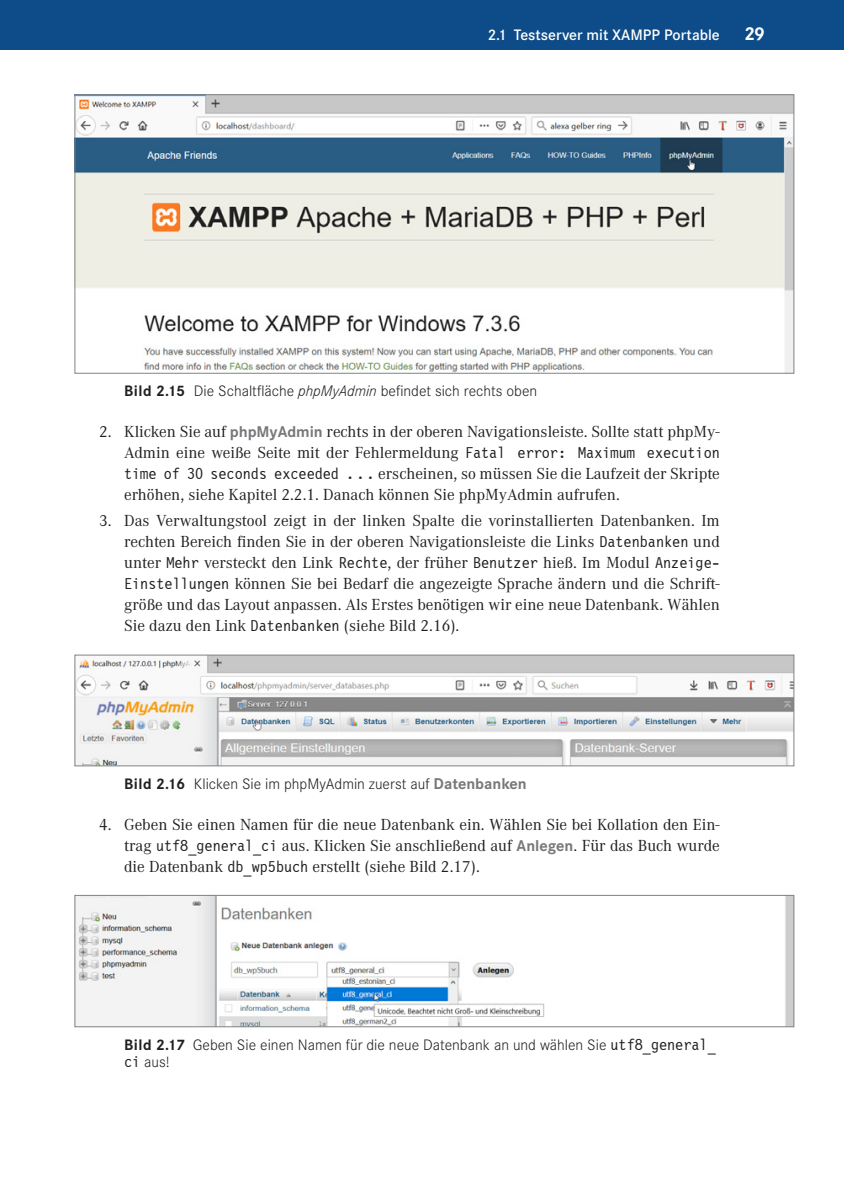
<style>
.page{position:relative;width:844px;height:1191px;background:#fff}
.page>*{position:absolute;margin:0;border:0;box-sizing:border-box;transform-origin:0 0}
.t1{font:700 19.25px "Corporate S Pro";color:#fff}
.t2{font:16.62px/21px "Corporate A Pro";color:#231f20;text-align:justify}
.t3{font:300 15.75px/17.5px "Corporate S Pro";color:#231f20}
.t4{font:600 15.75px "Corporate S Pro";color:#fff}
.s1{font-weight:700}
.s2{font-style:italic}
.s3{font-family:"Corporate S Pro";font-weight:700;font-size:16.1px;color:#76787b}
.s4{font-family:"Letter Gothic 12 Pitch BT";font-size:16.1px}
.s5{font-weight:700;font-size:16.1px;color:#76787b}
.s6{font-family:"Letter Gothic 12 Pitch BT";font-weight:400;font-size:16.1px}
</style>
<div class="page">
<div style="left:0;top:0;width:843px;height:50px;background:#0d4c88"></div>
<img style="left:76px;top:96px;width:716px;height:276px">
<img style="left:76px;top:656px;width:716px;height:108px">
<div style="left:74px;top:654px;width:720px;height:112px;border:1px solid #808285"></div>
<img style="left:76px;top:897px;width:716px;height:128px">
<div style="left:74px;top:895px;width:720px;height:132px;border:1px solid #808285"></div>
<p class="t4" style="left:488px;top:23px;width:233px">2.1 Testserver mit XAMPP Portable</p>
<p class="t1" style="left:744px;top:18px;width:22px">29</p>
<p class="t3" style="left:124px;top:381px;width:414px"><span class="s1">Bild 2.15</span> Die Schaltfläche <span class="s2">phpMyAdmin</span> befindet sich rechts oben</p>
<p class="t2" style="left:124px;top:420px;width:597px;text-indent:-25px">2. Klicken Sie auf <span class="s3">phpMyAdmin</span> rechts in der oberen Navigationsleiste. Sollte statt phpMy-Admin eine weiße Seite mit der Fehlermeldung <span class="s4">Fatal error: Maximum execution time of 30 seconds exceeded ...</span> erscheinen, so müssen Sie die Laufzeit der Skripte erhöhen, siehe Kapitel 2.2.1. Danach können Sie phpMyAdmin aufrufen.</p>
<p class="t2" style="left:124px;top:509px;width:597px;text-indent:-25px">3. Das Verwaltungstool zeigt in der linken Spalte die vorinstallierten Datenbanken. Im rechten Bereich finden Sie in der oberen Navigationsleiste die Links <span class="s4">Datenbanken</span> und unter <span class="s4">Mehr</span> versteckt den Link <span class="s4">Rechte</span>, der früher <span class="s4">Benutzer</span> hieß. Im Modul <span class="s4">Anzeige-Einstellungen</span> können Sie bei Bedarf die angezeigte Sprache ändern und die Schrift&shy;größe und das Layout anpassen. Als Erstes benötigen wir eine neue Datenbank. Wählen Sie dazu den Link <span class="s4">Datenbanken</span> (siehe Bild 2.16).</p>
<p class="t3" style="left:124px;top:774px;width:404px"><span class="s1">Bild 2.16</span> Klicken Sie im phpMyAdmin zuerst auf <span class="s5">Datenbanken</span></p>
<p class="t2" style="left:124px;top:813px;width:597px;text-indent:-25px">4. Geben Sie einen Namen für die neue Datenbank ein. Wählen Sie bei Kollation den Ein&shy;trag <span class="s4">utf8_general_ci</span> aus. Klicken Sie anschließend auf <span class="s3">Anlegen</span>. Für das Buch wurde die Datenbank <span class="s4">db_wp5buch</span> erstellt (siehe Bild 2.17).</p>
<p class="t3" style="left:124px;top:1034px;width:593px"><span class="s1">Bild 2.17</span> Geben Sie einen Namen für die neue Datenbank an und wählen Sie <span class="s6">utf8_general_ ci</span> aus!</p>
</div>
